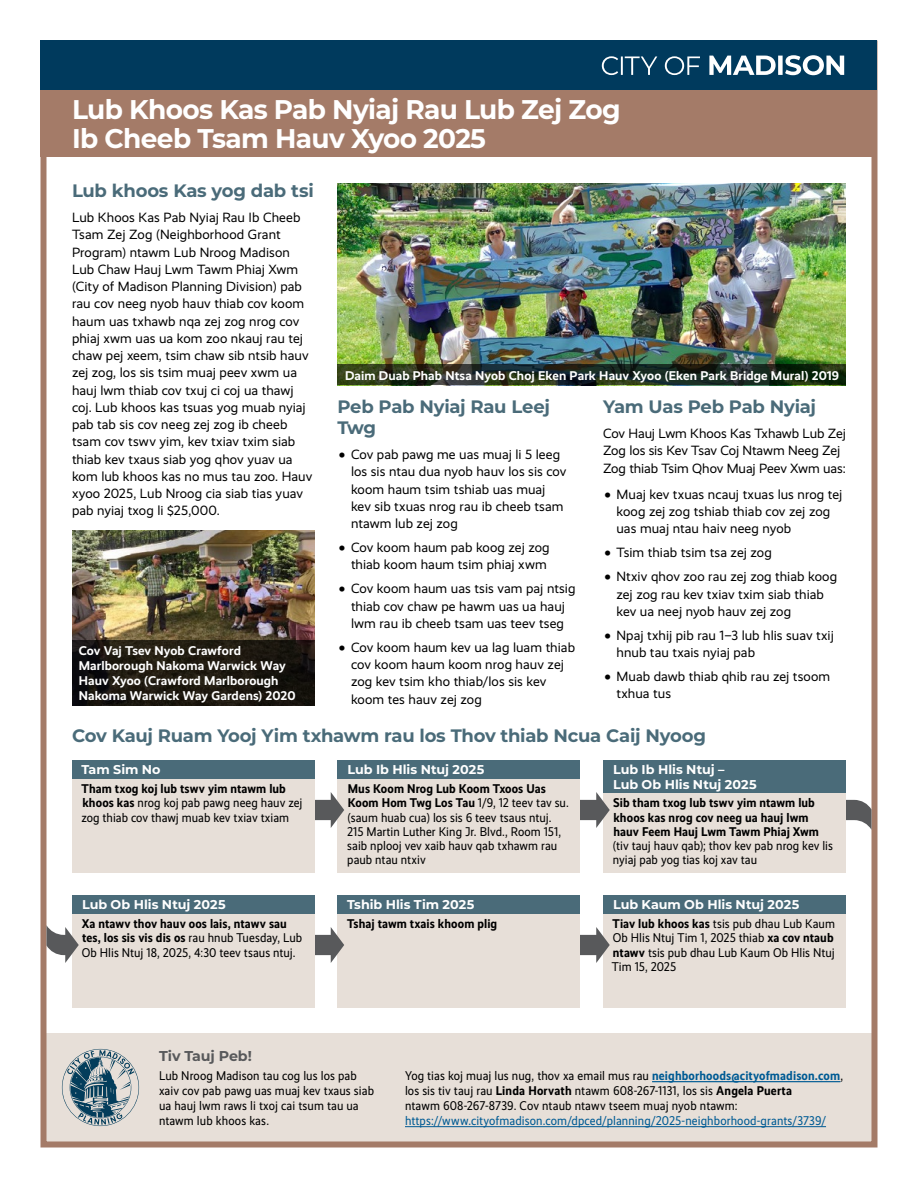
<style>
.page{position:relative;width:918px;height:1188px;background:#fff}
.page>*{position:absolute;margin:0;border:0;box-sizing:border-box;transform-origin:0 0}
.t1{font:700 27px/28.5px "Montserrat";letter-spacing:-.025em;color:#fff}
.t2{font:700 18px/21px "Montserrat";letter-spacing:-.015em;color:#4a6b79}
.t3{font:700 14.25px "Montserrat";letter-spacing:-.01em;color:#58595b}
.t4{font:13.5px/17.2px "Realist";letter-spacing:.005em;color:#000}
.t5{font:12.75px/14.2px "Realist Narrow";letter-spacing:.005em;color:#000}
.t6{font:700 12.75px/15px "Realist";letter-spacing:.005em;color:#fff}
.t7{font:700 12.75px/14.2px "Montserrat";color:#fff}
.t8{font:700 12.75px/14.2px "Realist Narrow";letter-spacing:.005em;color:#000}
.t9{font:12.75px "Realist Narrow";letter-spacing:.01em;color:#005b94}
.s1{font-weight:700}
.s2{font-weight:700;color:#005b94}
</style>
<div class="page">
<div style="left:45px;top:1034px;width:828px;height:109px;background:#e7dfd8"></div>
<svg style="left:62px;top:1049px;width:77px;height:77px"></svg>
<div style="left:40px;top:40px;width:838px;height:1108px;border:6px solid #a47b68"></div>
<hr style="left:652px;top:1081px;width:188px;height:1px;background:#005b94">
<hr style="left:405px;top:1126px;width:421px;height:1px;background:#005b94">
<div style="left:603px;top:896px;width:243px;height:112px;background:#e7dfd8"></div>
<div style="left:603px;top:896px;width:243px;height:18px;background:#4a6b79"></div>
<div style="left:40px;top:86px;width:836px;height:72px;background:#a47b68"></div>
<div style="left:40px;top:40px;width:838px;height:50px;background:#003a5d"></div>
<svg style="left:602px;top:55px;width:242px;height:20px"></svg>
<svg style="left:580px;top:927px;width:30px;height:36px"></svg>
<div style="left:338px;top:896px;width:242px;height:112px;background:#e7dfd8"></div>
<div style="left:338px;top:896px;width:242px;height:18px;background:#4a6b79"></div>
<svg style="left:315px;top:927px;width:29px;height:36px"></svg>
<div style="left:72px;top:896px;width:243px;height:112px;background:#e7dfd8"></div>
<div style="left:72px;top:896px;width:243px;height:18px;background:#4a6b79"></div>
<svg style="left:846px;top:800px;width:26px;height:30px"></svg>
<div style="left:603px;top:760px;width:243px;height:113px;background:#e7dfd8"></div>
<div style="left:603px;top:760px;width:243px;height:33px;background:#4a6b79"></div>
<svg style="left:580px;top:792px;width:30px;height:36px"></svg>
<div style="left:338px;top:760px;width:242px;height:113px;background:#e7dfd8"></div>
<div style="left:338px;top:760px;width:242px;height:19px;background:#4a6b79"></div>
<svg style="left:315px;top:792px;width:29px;height:36px"></svg>
<div style="left:72px;top:760px;width:243px;height:113px;background:#e7dfd8"></div>
<div style="left:72px;top:760px;width:243px;height:19px;background:#4a6b79"></div>
<svg style="left:46px;top:925px;width:33px;height:38px"></svg>
<img style="left:338px;top:183px;width:508px;height:181px">
<svg style="left:338px;top:364px;width:508px;height:22px;background:#233120"></svg>
<img style="left:72px;top:530px;width:243px;height:110px">
<svg style="left:72px;top:640px;width:243px;height:66px;background:#1b1710"></svg>
<h1 class="t1" style="left:72px;top:94px;width:550px">Lub Khoos Kas Pab Nyiaj Rau Lub Zej Zog<br>Ib Cheeb Tsam Hauv Xyoo 2025</h1>
<h2 class="t2" style="left:72px;top:180px;width:243px">Lub khoos Kas yog dab tsi</h2>
<p class="t4" style="left:72px;top:209px;width:242px">Lub Khoos Kas Pab Nyiaj Rau Ib Cheeb Tsam Zej Zog (Neighborhood Grant Program) ntawm Lub Nroog Madison Lub Chaw Hauj Lwm Tawm Phiaj Xwm (City of Madison Planning Division) pab rau cov neeg nyob hauv thiab cov koom haum uas txhawb nqa zej zog nrog cov phiaj xwm uas ua kom zoo nkauj rau tej chaw pej xeem, tsim chaw sib ntsib hauv zej zog, los sis tsim muaj peev xwm ua hauj lwm thiab cov txuj ci coj ua thawj coj. Lub khoos kas tsuas yog muab nyiaj pab tab sis cov neeg zej zog ib cheeb tsam cov tswv yim, kev txiav txim siab thiab kev txaus siab yog qhov yuav ua kom lub khoos kas no mus tau zoo. Hauv xyoo 2025, Lub Nroog cia siab tias yuav pab nyiaj txog li $25,000.</p>
<p class="t6" style="left:345px;top:368px;width:496px">Daim Duab Phab Ntsa Nyob Choj Eken Park Hauv Xyoo (Eken Park Bridge Mural) 2019</p>
<h2 class="t2" style="left:603px;top:396px;width:215px">Yam Uas Peb Pab Nyiaj</h2>
<p class="t4" style="left:603px;top:425px;width:244px">Cov Hauj Lwm Khoos Kas Txhawb Lub Zej<br>Zog los sis Kev Tsav Coj Ntawm Neeg Zej<br>Zog thiab Tsim Qhov Muaj Peev Xwm uas:</p>
<p class="t4" style="left:616px;top:486px;width:227px;text-indent:-12px">● Muaj kev txuas ncauj txuas lus nrog tej koog zej zog tshiab thiab cov zej zog uas muaj ntau haiv neeg nyob</p>
<p class="t4" style="left:604px;top:544px;width:169px">● Tsim thiab tsim tsa zej zog</p>
<p class="t4" style="left:616px;top:568px;width:222px;text-indent:-12px">● Ntxiv qhov zoo rau zej zog thiab koog zej zog rau kev txiav txim siab thiab kev ua neej nyob hauv zej zog</p>
<p class="t4" style="left:616px;top:627px;width:219px;text-indent:-12px">● Npaj txhij pib rau 1–3 lub hlis suav txij hnub tau txais nyiaj pab</p>
<p class="t4" style="left:616px;top:668px;width:215px;text-indent:-12px">● Muab dawb thiab qhib rau zej tsoom txhua tus</p>
<h2 class="t2" style="left:72px;top:724px;width:635px">Cov Kauj Ruam Yooj Yim txhawm rau los Thov thiab Ncua Caij Nyoog</h2>
<h2 class="t2" style="left:338px;top:396px;width:214px">Peb Pab Nyiaj Rau Leej<br>Twg</h2>
<p class="t4" style="left:351px;top:446px;width:217px;text-indent:-12px">● Cov pab pawg me uas muaj li 5 leeg los sis ntau dua nyob hauv los sis cov koom haum tsim tshiab uas muaj kev sib txuas nrog rau ib cheeb tsam ntawm lub zej zog</p>
<p class="t4" style="left:339px;top:539px;width:213px;text-align:right">● Cov koom haum pab koog zej zog thiab koom haum tsim phiaj xwm</p>
<p class="t4" style="left:339px;top:580px;width:238px;text-align:center">● Cov koom haum uas tsis vam paj ntsig thiab cov chaw pe hawm uas ua hauj lwm rau ib cheeb tsam uas teev tseg</p>
<p class="t4" style="left:351px;top:639px;width:226px;text-indent:-12px">● Cov koom haum kev ua lag luam thiab cov koom haum koom nrog hauv zej zog kev tsim kho thiab/los sis kev koom tes hauv zej zog</p>
<p class="t6" style="left:79px;top:643px;width:218px">Cov Vaj Tsev Nyob Crawford<br>Marlborough Nakoma Warwick Way<br>Hauv Xyoo (Crawford Marlborough<br>Nakoma Warwick Way Gardens) 2020</p>
<p class="t7" style="left:82px;top:762px;width:81px">Tam Sim No</p>
<p class="t5" style="left:81px;top:782px;width:223px"><span class="s1">Tham txog koj lub tswv yim ntawm lub khoos kas</span> nrog koj pab pawg neeg hauv zej zog thiab cov thawj muab kev txiav txiam</p>
<p class="t7" style="left:82px;top:897px;width:145px">Lub Ob Hlis Ntuj 2025</p>
<p class="t5" style="left:82px;top:917px;width:222px"><span class="s1">Xa ntawv thov hauv oos lais, ntawv sau tes, los sis vis dis os</span> rau hnub Tuesday, Lub<br>Ob Hlis Ntuj 18, 2025, 4:30 teev tsaus ntuj.</p>
<p class="t7" style="left:348px;top:762px;width:138px">Lub Ib Hlis Ntuj 2025</p>
<p class="t5" style="left:347px;top:782px;width:223px"><span class="s1">Mus Koom Nrog Lub Koom Txoos Uas Koom Hom Twg Los Tau</span> 1/9, 12 teev tav su. (saum huab cua) los sis 6 teev tsaus ntuj.<br>215 Martin Luther King Jr. Blvd., Room 151, saib nplooj vev xaib hauv qab txhawm rau paub ntau ntxiv</p>
<p class="t7" style="left:347px;top:897px;width:129px">Tshib Hlis Tim 2025</p>
<p class="t8" style="left:347px;top:917px;width:152px">Tshaj tawm txais khoom plig</p>
<p class="t7" style="left:613px;top:762px;width:145px">Lub Ib Hlis Ntuj –<br>Lub Ob Hlis Ntuj 2025</p>
<p class="t8" style="left:613px;top:796px;width:208px">Sib tham txog lub tswv yim ntawm lub khoos kas nrog cov neeg ua hauj lwm hauv Feem Hauj Lwm Tawm Phiaj Xwm</p>
<p class="t5" style="left:613px;top:839px;width:222px">(tiv tauj hauv qab); thov kev pab nrog kev lis nyiaj pab yog tias koj xav tau</p>
<p class="t7" style="left:613px;top:897px;width:188px">Lub Kaum Ob Hlis Ntuj 2025</p>
<p class="t5" style="left:612px;top:917px;width:225px;text-align:justify"><span class="s1">Tiav lub khoos kas</span> tsis pub dhau Lub Kaum Ob Hlis Ntuj Tim 1, 2025 thiab <span class="s1">xa cov ntaub ntawv</span> tsis pub dhau Lub Kaum Ob Hlis Ntuj Tim 15, 2025</p>
<p class="t3" style="left:159px;top:1045px;width:94px">Tiv Tauj Peb!</p>
<p class="t5" style="left:159px;top:1068px;width:217px;line-height:15px">Lub Nroog Madison tau cog lus los pab xaiv cov pab pawg uas muaj kev txaus siab ua hauj lwm raws li txoj cai tsum tau ua ntawm lub khoos kas.</p>
<p class="t5" style="left:405px;top:1068px;width:440px;line-height:15px">Yog tias koj muaj lus nug, thov xa email mus rau <span class="s2">neighborhoods@cityofmadison.com</span>, los sis tiv tauj rau <span class="s1">Linda Horvath</span> ntawm 608-267-1131, los sis <span class="s1">Angela Puerta<br></span>ntawm 608-267-8739. Cov ntaub ntawv tseem muaj nyob ntawm:</p>
<p class="t9" style="left:405px;top:1113px;width:423px">https://www.cityofmadison.com/dpced/planning/2025-neighborhood-grants/3739/</p>
</div>
